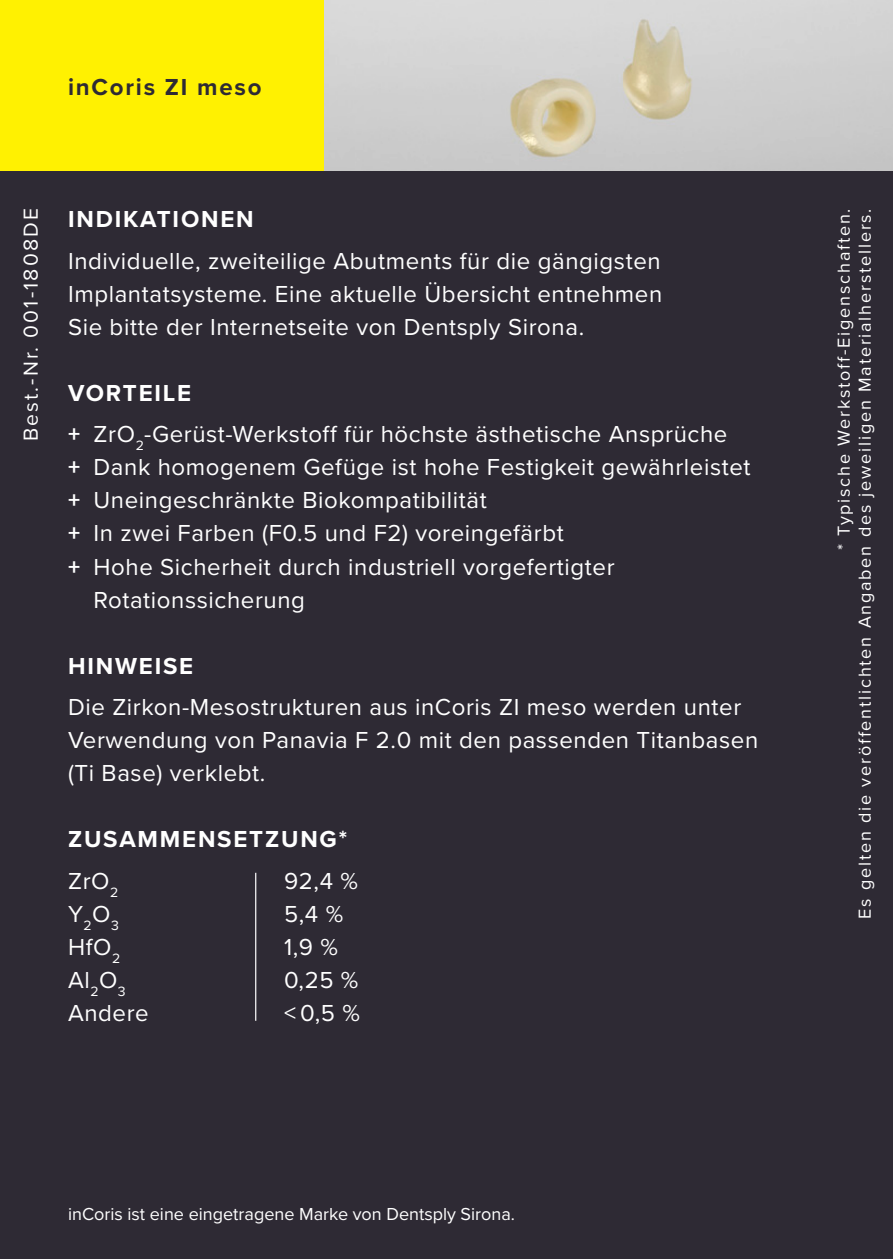
<style>
.page{position:relative;width:893px;height:1259px;background:#fff}
.page>*{position:absolute;margin:0;border:0;box-sizing:border-box;transform-origin:0 0}
.Fliesstext{font:24px/33px "Proxima Nova";letter-spacing:.025em;color:#fff}
.Headline_Fliesstext{font:700 24px "Proxima Nova";letter-spacing:.075em;color:#fff}
.Name{font:700 24px "Proxima Nova";letter-spacing:.075em;color:#2e2a34}
.Bestellnummer{font:21px "Proxima Nova";letter-spacing:.1em;color:#fff}
.Bestellnummer-2{font:18px/21px "Proxima Nova";letter-spacing:.1em;color:#fff;text-align:right}
.Disclaimer{font:18px "Proxima Nova";color:#fff}
.s1{font-weight:700}
</style>
<div class="page">
<div style="left:0;top:170px;width:893px;height:1089px;background:#2e2a34"></div>
<div style="left:0;top:0;width:324px;height:170px;background:#fff101"></div>
<img style="left:324px;top:0;width:569px;height:170px">
<hr style="left:255px;top:873px;width:1px;height:147px;background:#fff">
<p class="Name" style="left:68px;top:69px;width:195px">inCoris ZI meso</p>
<p class="Bestellnummer" style="left:15px;top:441px;width:234px;rotate:-90deg">Best.-Nr. 001-1808DE</p>
<p class="Bestellnummer-2" style="left:832px;top:919px;width:712px;rotate:-90deg">* Typische Werkstoff-Eigenschaften.<br>Es gelten die veröffentlichten Angaben des jeweiligen Materialherstellers.</p>
<p class="Headline_Fliesstext" style="left:68px;top:201px;width:187px">INDIKATIONEN</p>
<p class="Fliesstext" style="left:68px;top:243px;width:596px;text-align:justify">Individuelle, zweiteilige Abutments für die gängigsten Implantatsysteme. Eine aktuelle Übersicht entnehmen Sie bitte der Internetseite von Dentsply Sirona.</p>
<p class="Headline_Fliesstext" style="left:68px;top:375px;width:125px">VORTEILE</p>
<p class="Fliesstext" style="left:68px;top:417px;width:661px"><span class="s1">+</span> ZrO<sub>2</sub>-Gerüst-Werkstoff für höchste ästhetische Ansprüche</p>
<p class="Fliesstext" style="left:68px;top:450px;width:684px"><span class="s1">+</span> Dank homogenem Gefüge ist hohe Festigkeit gewährleistet</p>
<p class="Fliesstext" style="left:68px;top:483px;width:420px"><span class="s1">+</span> Uneingeschränkte Biokompatibilität</p>
<p class="Fliesstext" style="left:68px;top:516px;width:497px"><span class="s1">+</span> In zwei Farben (F0.5 und F2) voreingefärbt</p>
<p class="Fliesstext" style="left:94px;top:549px;width:522px;text-indent:-26px"><span class="s1">+</span> Hohe Sicherheit durch industriell vorgefertigter<br>Rotationssicherung</p>
<p class="Headline_Fliesstext" style="left:68px;top:647px;width:127px">HINWEISE</p>
<p class="Fliesstext" style="left:68px;top:689px;width:692px">Die Zirkon-Mesostrukturen aus inCoris ZI meso werden unter<br>Verwendung von Panavia F 2.0 mit den passenden Titanbasen (Ti Base) verklebt.</p>
<p class="Headline_Fliesstext" style="left:68px;top:821px;width:281px">ZUSAMMENSETZUNG*</p>
<p class="Fliesstext" style="left:68px;top:863px;width:52px">ZrO<sub>2</sub></p>
<p class="Fliesstext" style="left:284px;top:863px;width:75px">92,4 %</p>
<p class="Fliesstext" style="left:68px;top:896px;width:52px">Y<sub>2</sub>O<sub>3</sub></p>
<p class="Fliesstext" style="left:284px;top:896px;width:61px">5,4 %</p>
<p class="Fliesstext" style="left:68px;top:929px;width:54px">HfO<sub>2</sub></p>
<p class="Fliesstext" style="left:284px;top:929px;width:55px">1,9 %</p>
<p class="Fliesstext" style="left:68px;top:962px;width:59px">Al<sub>2</sub>O<sub>3</sub></p>
<p class="Fliesstext" style="left:284px;top:962px;width:76px">0,25 %</p>
<p class="Fliesstext" style="left:68px;top:995px;width:82px">Andere</p>
<p class="Fliesstext" style="left:284px;top:995px;width:77px">&lt; 0,5 %</p>
<p class="Disclaimer" style="left:68px;top:1200px;width:448px">inCoris ist eine eingetragene Marke von Dentsply Sirona.</p>
</div>
